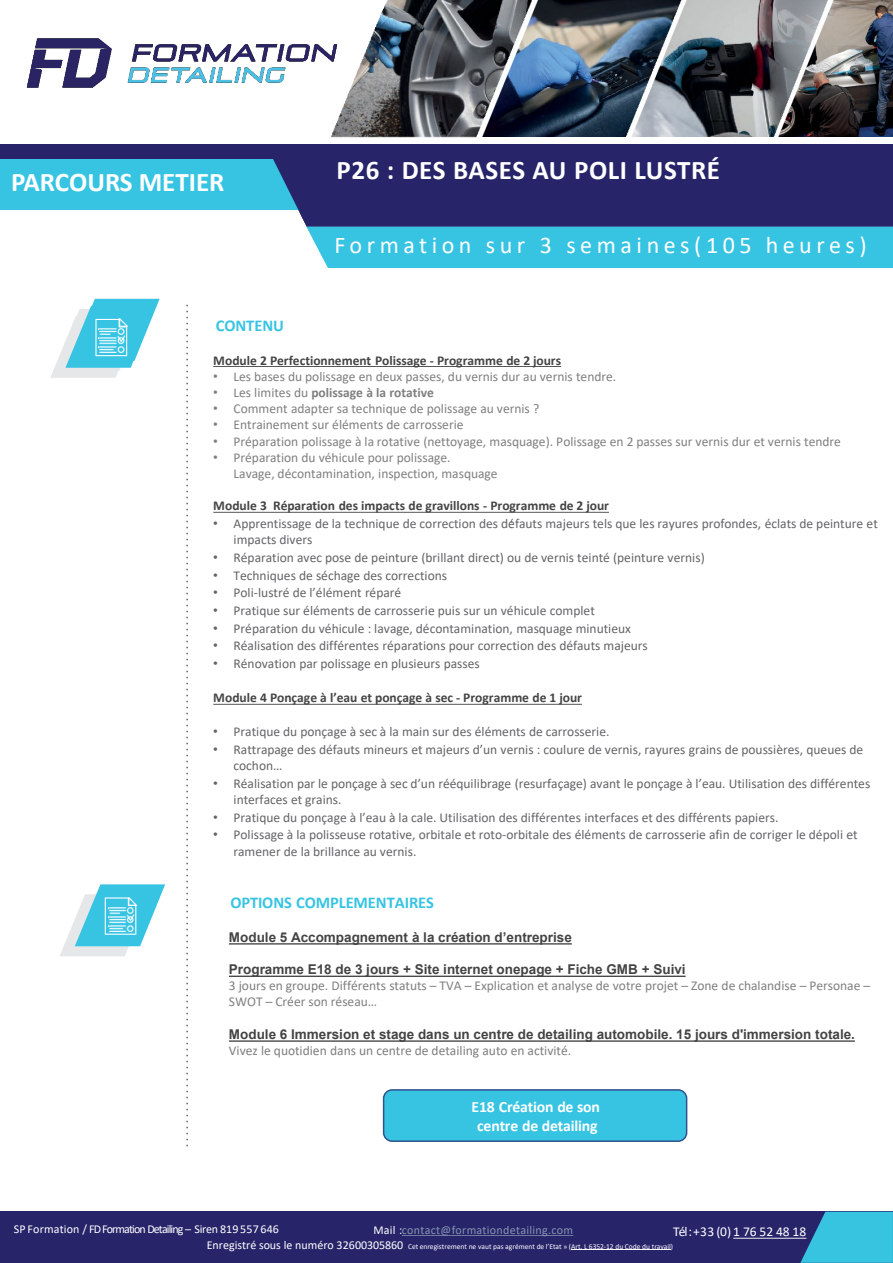
<style>
.page{position:relative;width:893px;height:1263px;background:#fff}
.page>*{position:absolute;margin:0;border:0;box-sizing:border-box;transform-origin:0 0}
.t1{font:700 27px "Calibri";letter-spacing:.01em;color:#fff}
.t2{font:24px "Calibri";letter-spacing:.19em;color:#fff}
.t3{font:700 16.5px "Calibri";letter-spacing:-.005em;color:#37c4e3}
.t4{font:700 15.75px "Calibri";letter-spacing:-.01em;color:#fff}
.t5{font:13.5px/16.2px "Calibri";color:#636466}
.t6{font:13.5px/16.2px "Calibri";color:#7f7f7f}
.t7{font:700 13.5px/15.8px "Arial";color:#444}
.t8{font:700 13.5px "Calibri";letter-spacing:-.005em;color:#444}
.t9{font:700 13.5px "Calibri";color:#7f7f7f}
.t10{font:13.5px "Calibri";letter-spacing:.005em;color:#fff}
.t11{font:12px "Calibri";letter-spacing:-.025em;color:#fff}
.t12{font:12px "Calibri";letter-spacing:.025em;color:#8496b0}
.t13{font:7.5px "Calibri";color:#fff}
.s1{font-family:"Arial"}
.s2{font-family:"Arial";font-weight:400}
.s3{font-weight:400}
.s4{font-family:"Calibri";font-weight:400;color:#7e7e7e}
.s5{font-size:12px}
.s6{color:#fff}
</style>
<div class="page">
<svg style="left:186px;top:305px;width:2px;height:842px"></svg>
<img style="left:833px;top:0;width:59px;height:137px">
<img style="left:686px;top:0;width:147px;height:137px">
<img style="left:537px;top:0;width:149px;height:137px">
<img style="left:363px;top:0;width:174px;height:138px">
<img style="left:26px;top:38px;width:337px;height:100px">
<div style="left:0;top:159px;width:535px;height:51px;background:#37c4e3"></div>
<div style="left:306px;top:226px;width:586px;height:42px;background:#37c4e3"></div>
<div style="left:273px;top:159px;width:619px;height:67px;background:#27246a"></div>
<div style="left:0;top:144px;width:892px;height:15px;background:#27246a"></div>
<svg style="left:50px;top:299px;width:110px;height:79px"></svg>
<img style="left:99px;top:319px;width:28px;height:33px">
<svg style="left:213px;top:366px;width:348px;height:1px"></svg>
<svg style="left:213px;top:512px;width:396px;height:1px"></svg>
<svg style="left:213px;top:704px;width:369px;height:1px"></svg>
<div style="left:383px;top:1089px;width:304px;height:53px;background:#37c4e3;border:2px solid #2f528f;border-radius:9px"></div>
<svg style="left:60px;top:884px;width:105px;height:72px"></svg>
<img style="left:108px;top:897px;width:28px;height:34px">
<svg style="left:229px;top:943px;width:343px;height:2px"></svg>
<svg style="left:229px;top:976px;width:456px;height:1px"></svg>
<svg style="left:229px;top:1040px;width:625px;height:2px"></svg>
<div style="left:0;top:1212px;width:892px;height:51px;background:#27246a"></div>
<hr style="left:571px;top:1250px;width:99px;height:1px;background:#fff">
<svg style="left:402px;top:1235px;width:171px;height:1px"></svg>
<svg style="left:733px;top:1212px;width:159px;height:51px"></svg>
<p class="t1" style="left:11px;top:163px;width:215px">PARCOURS METIER</p>
<h1 class="t1" style="left:336px;top:151px;width:385px">P26 : DES BASES AU POLI LUSTRÉ</h1>
<p class="t2" style="left:334px;top:228px;width:534px">Formation sur 3 semaines(105 heures)</p>
<p class="t3" style="left:216px;top:314px;width:70px">CONTENU</p>
<p class="t8" style="left:213px;top:351px;width:349px">Module 2 Perfectionnement Polissage - Programme de 2 jours</p>
<p class="t6" style="left:213px;top:368px;width:404px"><span class="s1">•</span> Les bases du polissage en deux passes, du vernis dur au vernis tendre.</p>
<p class="t9" style="left:213px;top:383px;width:222px"><span class="s2">•</span> <span class="s3">Les limites du</span> polissage à la rotative</p>
<p class="t6" style="left:213px;top:400px;width:327px"><span class="s1">•</span> Comment adapter sa technique de polissage au vernis ?</p>
<p class="t6" style="left:213px;top:416px;width:252px"><span class="s1">•</span> Entrainement sur éléments de carrosserie</p>
<p class="t6" style="left:213px;top:433px;width:629px"><span class="s1">•</span> Préparation polissage à la rotative (nettoyage, masquage). Polissage en 2 passes sur vernis dur et vernis tendre</p>
<p class="t6" style="left:233px;top:449px;width:265px;text-indent:-20px"><span class="s1">•</span> Préparation du véhicule pour polissage.<br>Lavage, décontamination, inspection, masquage</p>
<p class="t8" style="left:213px;top:496px;width:397px">Module 3 Réparation des impacts de gravillons - Programme de 2 jour</p>
<p class="t5" style="left:233px;top:515px;width:645px;text-indent:-20px"><span class="s1">•</span> Apprentissage de la technique de correction des défauts majeurs tels que les rayures profondes, éclats de peinture et impacts divers</p>
<p class="t5" style="left:213px;top:549px;width:493px"><span class="s1">•</span> Réparation avec pose de peinture (brillant direct) ou de vernis teinté (peinture vernis)</p>
<p class="t5" style="left:213px;top:567px;width:235px"><span class="s1">•</span> Techniques de séchage des corrections</p>
<p class="t5" style="left:213px;top:584px;width:189px"><span class="s1">•</span> Poli-lustré de l’élément réparé</p>
<p class="t5" style="left:213px;top:602px;width:383px"><span class="s1">•</span> Pratique sur éléments de carrosserie puis sur un véhicule complet</p>
<p class="t5" style="left:213px;top:620px;width:419px"><span class="s1">•</span> Préparation du véhicule : lavage, décontamination, masquage minutieux</p>
<p class="t5" style="left:213px;top:638px;width:436px"><span class="s1">•</span> Réalisation des différentes réparations pour correction des défauts majeurs</p>
<p class="t5" style="left:213px;top:655px;width:268px"><span class="s1">•</span> Rénovation par polissage en plusieurs passes</p>
<p class="t8" style="left:213px;top:688px;width:370px">Module 4 Ponçage à l’eau et ponçage à sec - Programme de 1 jour</p>
<p class="t5" style="left:213px;top:723px;width:398px"><span class="s1">•</span> Pratique du ponçage à sec à la main sur des éléments de carrosserie.</p>
<p class="t5" style="left:233px;top:741px;width:631px;text-indent:-20px"><span class="s1">•</span> Rattrapage des défauts mineurs et majeurs d’un vernis : coulure de vernis, rayures grains de poussières, queues de cochon…</p>
<p class="t5" style="left:233px;top:775px;width:638px;text-indent:-20px"><span class="s1">•</span> Réalisation par le ponçage à sec d’un rééquilibrage (resurfaçage) avant le ponçage à l’eau. Utilisation des différentes interfaces et grains.</p>
<p class="t5" style="left:213px;top:809px;width:566px"><span class="s1">•</span> Pratique du ponçage à l’eau à la cale. Utilisation des différentes interfaces et des différents papiers.</p>
<p class="t5" style="left:233px;top:827px;width:625px;text-indent:-20px"><span class="s1">•</span> Polissage à la polisseuse rotative, orbitale et roto-orbitale des éléments de carrosserie afin de corriger le dépoli et ramener de la brillance au vernis.</p>
<p class="t3" style="left:230px;top:891px;width:205px">OPTIONS COMPLEMENTAIRES</p>
<p class="t7" style="left:229px;top:929px;width:344px">Module 5 Accompagnement à la création d’entreprise</p>
<p class="t7" style="left:229px;top:962px;width:458px">Programme E18 de 3 jours + Site internet onepage + Fiche GMB + Suivi</p>
<p class="t6" style="left:229px;top:977px;width:642px">3 jours en groupe. Différents statuts – TVA – Explication et analyse de votre projet – Zone de chalandise – Personae –<br>SWOT – Créer son réseau…</p>
<p class="t7" style="left:229px;top:1026px;width:627px">Module 6 Immersion et stage dans un centre de detailing automobile. 15 jours d'immersion totale.<br><span class="s4">Vivez le quotidien dans un centre de detailing auto en activité.</span></p>
<p class="t4" style="left:471px;top:1096px;width:130px">E18 Création de son</p>
<p class="t4" style="left:477px;top:1115px;width:122px">centre de detailing</p>
<p class="t11" style="left:14px;top:1220px;width:266px">SP Formation / FD Formation Detailing – Siren 819557 646</p>
<p class="t13" style="left:207px;top:1241px;width:468px"><span class="s5">Enregistré sous le numéro 32600305860</span> Cet enregistrement ne vaut pas agrément de l’Etat » (Art. L 6352-12 du Code du travail)</p>
<p class="t12" style="left:373px;top:1221px;width:201px"><span class="s6">Mail :</span>contact@formationdetailing.com</p>
<p class="t10" style="left:673px;top:1222px;width:135px">Tél:+33 (0) 1 76 52 48 18</p>
</div>
